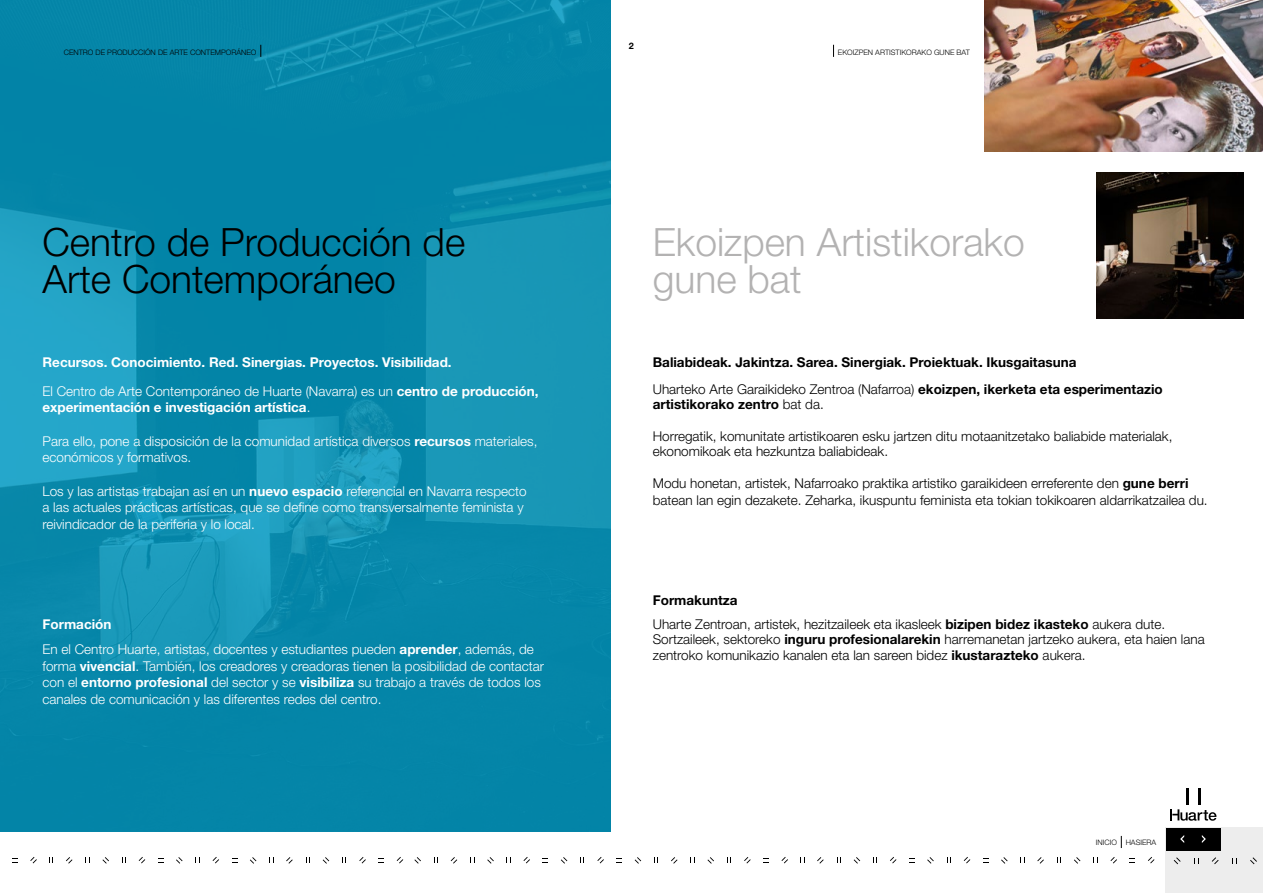
<style>
.page{position:relative;width:1263px;height:893px;background:#fff}
.page>*{position:absolute;margin:0;border:0;box-sizing:border-box;transform-origin:0 0}
.t1{font:300 39px/37.5px "Helvetica Neue LT Std";color:#000}
.t2{font:300 39px/37.5px "Helvetica Neue LT Std";color:#b3b2b2}
.t3{font:300 13.5px/16.5px "Helvetica Neue LT Std";color:#fff}
.t4{font:300 13.5px/16.5px "Helvetica Neue LT Std";color:#000}
.t5{font:700 13.5px/29.2px "Helvetica Neue LT Std";color:#fff}
.t6{font:700 13.5px/27.8px "Helvetica Neue LT Std";color:#000}
.t7{font:700 9px "Helvetica Neue LT Std";color:#000}
.t8{font:300 7.5px "Helvetica Neue LT Std";color:#000}
.t9{font:300 7.5px "Helvetica Neue";color:#000}
.s1{font-weight:300}
.s2{font-weight:700}
</style>
<div class="page">
<div style="left:1165px;top:827px;width:98px;height:66px;background:#ededed"></div>
<svg style="left:1170px;top:809px;width:46px;height:12px"></svg>
<hr style="left:1186px;top:788px;width:3px;height:17px;background:#000">
<hr style="left:1197px;top:788px;width:3px;height:17px;background:#000">
<div style="left:1165px;top:827px;width:55px;height:23px;background:#000"></div>
<svg style="left:1202px;top:835px;width:4px;height:8px"></svg>
<svg style="left:1180px;top:835px;width:4px;height:8px"></svg>
<svg style="left:1121px;top:836px;width:1px;height:12px"></svg>
<svg style="left:1250px;top:857px;width:7px;height:7px"></svg>
<svg style="left:1174px;top:857px;width:6px;height:7px"></svg>
<svg style="left:1212px;top:857px;width:7px;height:7px"></svg>
<svg style="left:487px;top:857px;width:7px;height:7px"></svg>
<svg style="left:414px;top:857px;width:7px;height:7px"></svg>
<svg style="left:451px;top:857px;width:6px;height:7px"></svg>
<svg style="left:523px;top:857px;width:7px;height:6px"></svg>
<svg style="left:561px;top:857px;width:6px;height:7px"></svg>
<svg style="left:597px;top:857px;width:7px;height:6px"></svg>
<svg style="left:707px;top:857px;width:7px;height:7px"></svg>
<svg style="left:635px;top:857px;width:6px;height:7px"></svg>
<svg style="left:671px;top:857px;width:6px;height:7px"></svg>
<svg style="left:744px;top:857px;width:7px;height:6px"></svg>
<svg style="left:781px;top:857px;width:7px;height:6px"></svg>
<svg style="left:854px;top:857px;width:6px;height:7px"></svg>
<svg style="left:817px;top:857px;width:7px;height:7px"></svg>
<svg style="left:890px;top:857px;width:6px;height:6px"></svg>
<svg style="left:927px;top:857px;width:7px;height:7px"></svg>
<svg style="left:964px;top:857px;width:6px;height:6px"></svg>
<svg style="left:1074px;top:857px;width:6px;height:7px"></svg>
<svg style="left:1001px;top:857px;width:7px;height:7px"></svg>
<svg style="left:1037px;top:857px;width:7px;height:7px"></svg>
<svg style="left:1110px;top:857px;width:7px;height:6px"></svg>
<svg style="left:1148px;top:857px;width:6px;height:6px"></svg>
<svg style="left:30px;top:857px;width:7px;height:6px"></svg>
<svg style="left:102px;top:857px;width:7px;height:7px"></svg>
<svg style="left:66px;top:857px;width:6px;height:7px"></svg>
<svg style="left:139px;top:857px;width:6px;height:6px"></svg>
<svg style="left:176px;top:857px;width:7px;height:7px"></svg>
<svg style="left:213px;top:857px;width:6px;height:6px"></svg>
<svg style="left:378px;top:858px;width:6px;height:5px"></svg>
<svg style="left:323px;top:857px;width:6px;height:7px"></svg>
<svg style="left:250px;top:857px;width:6px;height:7px"></svg>
<svg style="left:286px;top:857px;width:7px;height:7px"></svg>
<svg style="left:359px;top:857px;width:7px;height:6px"></svg>
<svg style="left:397px;top:857px;width:6px;height:6px"></svg>
<svg style="left:0;top:0;width:610px;height:832px;fill:#0585a8"></svg>
<img style="left:1096px;top:173px;width:147px;height:146px">
<img style="left:985px;top:0;width:278px;height:152px">
<svg style="left:261px;top:45px;width:1px;height:12px"></svg>
<svg style="left:833px;top:45px;width:1px;height:12px"></svg>
<p class="t7" style="left:629px;top:40px;width:7px">2</p>
<p class="t8" style="left:64px;top:47px;width:194px">CENTRO DE PRODUCCIÓN DE ARTE CONTEMPORÁNEO</p>
<p class="t8" style="left:838px;top:47px;width:134px">EKOIZPEN ARTISTIKORAKO GUNE BAT</p>
<h1 class="t1" style="left:43px;top:222px;width:424px">Centro de Producción de<br>Arte Contemporáneo</h1>
<p class="t5" style="left:43px;top:347px;width:497px">Recursos. Conocimiento. Red. Sinergias. Proyectos. Visibilidad.<br><span class="s1">El Centro de Arte Contemporáneo de Huarte (Navarra) es un</span> centro de producción,</p>
<p class="t5" style="left:43px;top:393px;width:269px">experimentación e investigación artística<span class="s1">.</span></p>
<p class="t3" style="left:43px;top:433px;width:496px">Para ello, pone a disposición de la comunidad artística diversos <span class="s2">recursos</span> materiales, económicos y formativos.</p>
<p class="t3" style="left:43px;top:483px;width:486px">Los y las artistas trabajan así en un <span class="s2">nuevo espacio</span> referencial en Navarra respecto a las actuales prácticas artísticas, que se define como transversalmente feminista y reivindicador de la periferia y lo local.</p>
<p class="t3" style="left:43px;top:612px;width:493px;line-height:25px"><span class="s2">Formación<br></span>En el Centro Huarte, artistas, docentes y estudiantes pueden <span class="s2">aprender</span>, además, de</p>
<p class="t3" style="left:43px;top:658px;width:503px">forma <span class="s2">vivencial</span>. También, los creadores y creadoras tienen la posibilidad de contactar con el <span class="s2">entorno profesional</span> del sector y se <span class="s2">visibiliza</span> su trabajo a través de todos los canales de comunicación y las diferentes redes del centro.</p>
<h1 class="t2" style="left:653px;top:222px;width:374px">Ekoizpen Artistikorako gune bat</h1>
<p class="t6" style="left:653px;top:348px;width:512px">Baliabideak. Jakintza. Sarea. Sinergiak. Proiektuak. Ikusgaitasuna<br><span class="s1">Uharteko Arte Garaikideko Zentroa (Nafarroa)</span> ekoizpen, ikerketa eta esperimentazio</p>
<p class="t6" style="left:653px;top:390px;width:173px">artistikorako zentro <span class="s1">bat da.</span></p>
<p class="t4" style="left:653px;top:429px;width:521px;line-height:15px">Horregatik, komunitate artistikoaren esku jartzen ditu motaanitzetako baliabide materialak, ekonomikoak eta hezkuntza baliabideak.</p>
<p class="t4" style="left:653px;top:475px;width:556px">Modu honetan, artistek, Nafarroako praktika artistiko garaikideen erreferente den <span class="s2">gune berri </span>batean lan egin dezakete. Zeharka, ikuspuntu feminista eta tokian tokikoaren aldarrikatzailea du.</p>
<p class="t4" style="left:653px;top:589px;width:514px;line-height:23.5px"><span class="s2">Formakuntza<br></span>Uharte Zentroan, artistek, hezitzaileek eta ikasleek <span class="s2">bizipen bidez ikasteko</span> aukera dute.</p>
<p class="t4" style="left:653px;top:631px;width:553px">Sortzaileek, sektoreko <span class="s2">inguru profesionalarekin</span> harremanetan jartzeko aukera, eta haien lana zentroko komunikazio kanalen eta lan sareen bidez <span class="s2">ikustarazteko</span> aukera.</p>
<p class="t9" style="left:1096px;top:838px;width:62px">INICIO HASIERA</p>
</div>
